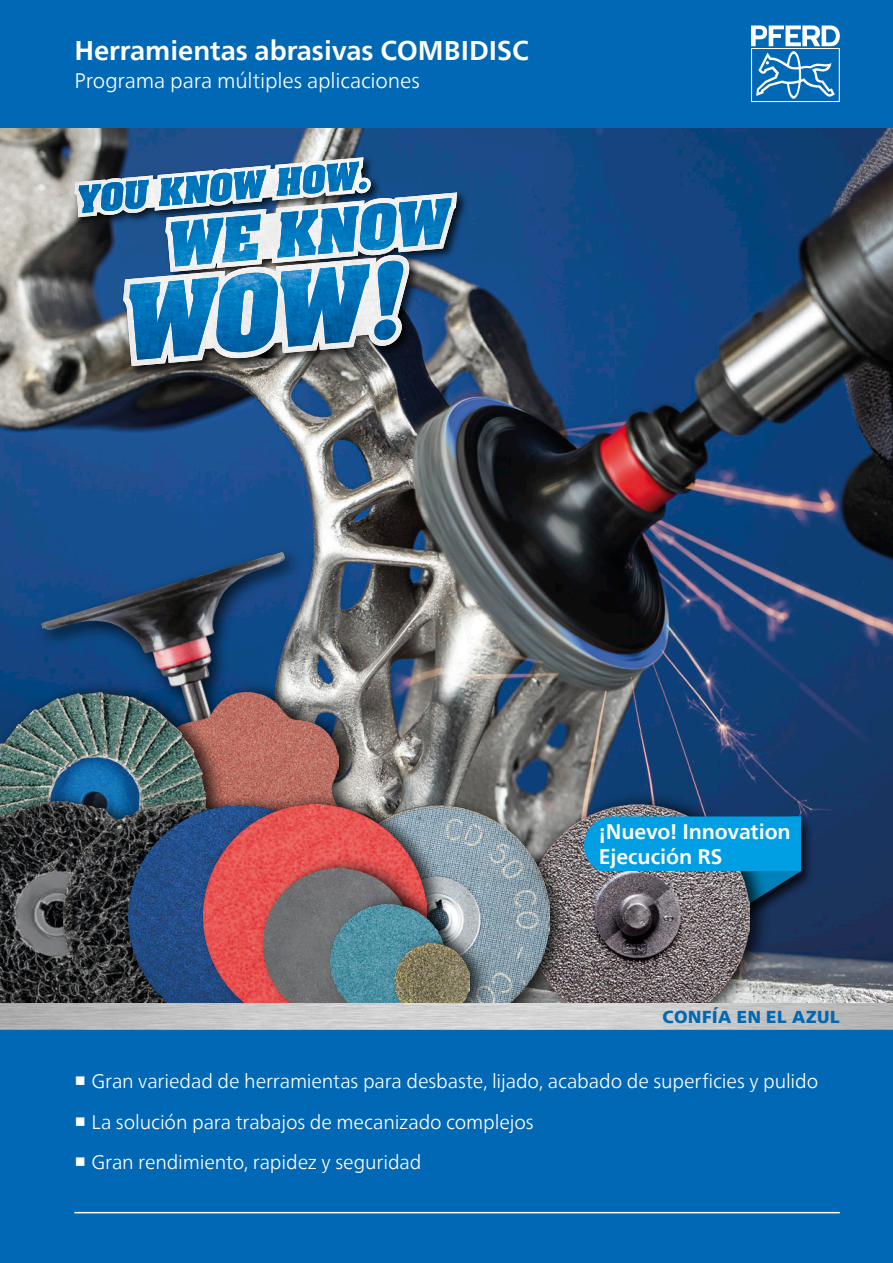
<style>
.page{position:relative;width:893px;height:1263px;background:#fff}
.page>*{position:absolute;margin:0;border:0;box-sizing:border-box;transform-origin:0 0}
.Ausgabenamen_Katalog{font:700 27px "Neue Frutiger World";color:#fff}
.Headline{font:300 21px "Neue Frutiger World";letter-spacing:-.01em;color:#fff}
.Ausgabenamen_Katalog-2{font:700 21px/25.2px "Neue Frutiger World";letter-spacing:-.005em;color:#fff}
.t1{font:300 19.5px "Neue Frutiger World";letter-spacing:-.01em;color:#fff}
.FT{font:900 17.25px "Neue Frutiger World";letter-spacing:.035em;color:#0068b4}
.s1{font-family:"Arial Unicode MS";font-weight:700}
</style>
<div class="page">
<img style="left:0;top:128px;width:893px;height:875px">
<div style="left:693px;top:815px;width:121px;height:137px;background:#000;opacity:.75"></div>
<div style="left:521px;top:791px;width:250px;height:251px;background:#000;opacity:.75"></div>
<img style="left:570px;top:804px;width:179px;height:199px">
<div style="left:34px;top:546px;width:270px;height:286px;background:#000;opacity:.75"></div>
<img style="left:41px;top:551px;width:308px;height:129px">
<div style="left:154px;top:680px;width:207px;height:194px;background:#000;opacity:.75"></div>
<img style="left:228px;top:693px;width:111px;height:98px">
<div style="left:0;top:679px;width:228px;height:248px;background:#000;opacity:.75"></div>
<img style="left:0;top:692px;width:206px;height:99px">
<div style="left:0;top:789px;width:192px;height:250px;background:#000;opacity:.75"></div>
<img style="left:0;top:802px;width:57px;height:201px">
<div style="left:57px;top:791px;width:252px;height:251px;background:#000;opacity:.75"></div>
<img style="left:63px;top:804px;width:60px;height:199px">
<div style="left:123px;top:792px;width:249px;height:251px;background:#000;opacity:.75"></div>
<img style="left:128px;top:805px;width:69px;height:198px">
<div style="left:318px;top:797px;width:252px;height:247px;background:#000;opacity:.75"></div>
<img style="left:449px;top:805px;width:101px;height:198px">
<div style="left:197px;top:791px;width:252px;height:251px;background:#000;opacity:.75"></div>
<img style="left:203px;top:804px;width:223px;height:199px">
<div style="left:257px;top:855px;width:177px;height:178px;background:#000;opacity:.75"></div>
<img style="left:263px;top:868px;width:149px;height:135px">
<div style="left:326px;top:892px;width:141px;height:141px;background:#000;opacity:.75"></div>
<img style="left:331px;top:904px;width:114px;height:99px">
<div style="left:389px;top:931px;width:103px;height:102px;background:#000;opacity:.75"></div>
<img style="left:395px;top:944px;width:75px;height:59px">
<svg style="left:584px;top:816px;width:217px;height:121px;background:#347ca1"></svg>
<div style="left:0;top:1029px;width:893px;height:234px;background:#0068b4"></div>
<hr style="left:74px;top:1212px;width:766px;height:1px;background:#fff">
<svg style="left:0;top:1003px;width:893px;height:26px;background:#c7c6c6"></svg>
<div style="left:0;top:0;width:893px;height:128px;background:#0068b4"></div>
<svg style="left:751px;top:26px;width:89px;height:76px"></svg>
<div style="left:72px;top:155px;width:396px;height:222px;background:#000;opacity:.75"></div>
<svg style="left:74px;top:157px;width:383px;height:209px;background:#4f83a8"></svg>
<p class="Ausgabenamen_Katalog" style="left:74px;top:27px;width:456px">Herramientas abrasivas COMBIDISC</p>
<p class="Headline" style="left:74px;top:65px;width:347px">Programa para múltiples aplicaciones</p>
<p class="Ausgabenamen_Katalog-2" style="left:599px;top:819px;width:193px">¡Nuevo! Innovation<br>Ejecución RS</p>
<p class="FT" style="left:662px;top:1007px;width:179px">CONFÍA EN EL AZUL</p>
<p class="t1" style="left:74px;top:1066px;width:745px"><span class="s1">■</span> Gran variedad de herramientas para desbaste, lijado, acabado de superficies y pulido</p>
<p class="t1" style="left:74px;top:1107px;width:461px"><span class="s1">■</span> La solución para trabajos de mecanizado complejos</p>
<p class="t1" style="left:74px;top:1147px;width:349px"><span class="s1">■</span> Gran rendimiento, rapidez y seguridad</p>
</div>
